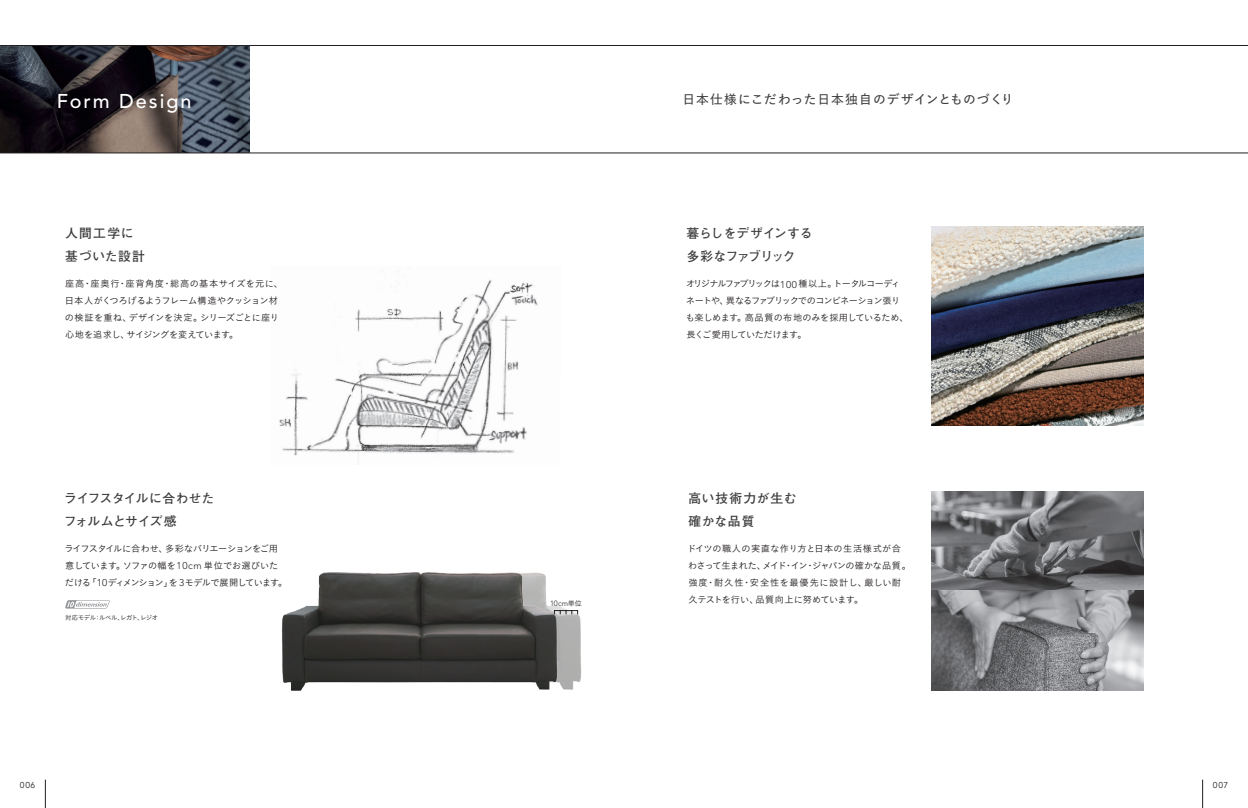
<style>
.page{position:relative;width:1248px;height:808px;background:#fff}
.page>*{position:absolute;margin:0;border:0;box-sizing:border-box;transform-origin:0 0}
.t1{font:500 19.8px "Avenir LT Pro";letter-spacing:.1em;color:#fff}
.t2{font:600 12.8px "Yu Go Pr 6 N";letter-spacing:.07em;color:#3e3e3f}
.t3{font:700 12.8px/22.7px "Futo Go B101 Pr 6 N";letter-spacing:-.035em;color:#3e3e3f}
.t4{font:700 12.8px/22.7px "Futo Go B101 Pr 6 N";letter-spacing:-.01em;color:#3e3e3f}
.t5{font:700 12.8px/22.7px "Futo Go B101 Pr 6 N";letter-spacing:.065em;color:#3e3e3f}
.t6{font:700 12.8px/22.7px "Futo Go B101 Pr 6 N";letter-spacing:.08em;color:#3e3e3f}
.t7{font:9.2px/17px "Koburina Go Std W3";color:#231f20}
.t8{font:9.2px/17px "Koburina Go Std W3";letter-spacing:-.015em;color:#231f20}
.t9{font:9.2px/17px "Koburina Go Std W3";letter-spacing:-.075em;color:#231f20}
.t10{font:9.2px/17px "Koburina Go Std W3";letter-spacing:-.07em;color:#231f20}
.t11{font:8.5px "Avenir LT Pro";letter-spacing:.08em;color:#231f20}
.t12{font:300 7.6px "Avenir LT Std";color:#231f20}
.t13{font:6.4px "Koburina Go Std W3";letter-spacing:-.07em;color:#231f20}
.s1{font-family:"Avenir LT Std";font-weight:300;font-size:9.9px}
.s2{font-family:"Avenir LT Std";font-weight:300;font-size:9.7px}
.s3{font-size:7.4px}
.s4{font-family:"Koburina Go Std W3";font-weight:400;font-size:7.1px}
</style>
<div class="page">
<img style="left:279px;top:271px;width:259px;height:194px">
<img style="left:931px;top:227px;width:212px;height:198px">
<img style="left:931px;top:492px;width:212px;height:198px">
<img style="left:0;top:46px;width:249px;height:107px">
<img style="left:562px;top:607px;width:20px;height:83px">
<svg style="left:562px;top:610px;width:15px;height:4px"></svg>
<img style="left:282px;top:572px;width:280px;height:119px">
<svg style="left:65px;top:600px;width:44px;height:8px"></svg>
<hr style="left:0;top:153px;width:1247px;height:1px;background:#231f20">
<hr style="left:0;top:45px;width:1247px;height:1px;background:#231f20">
<svg style="left:1202px;top:780px;width:1px;height:28px"></svg>
<svg style="left:45px;top:780px;width:1px;height:28px"></svg>
<h1 class="t1" style="left:57px;top:90px;width:136px">Form Design</h1>
<h2 class="t2" style="left:682px;top:87px;width:333px">日本仕様にこだわった日本独自のデザインとものづくり</h2>
<h2 class="t6" style="left:65px;top:221px;width:81px">人間工学に基づいた設計</h2>
<h2 class="t4" style="left:686px;top:221px;width:128px">暮らしをデザインする多彩なファブリック</h2>
<p class="t8" style="left:65px;top:275px;width:220px">座高・座奥行・座背角度・総高の基本サイズを元に、日本人がくつろげるようフレーム構造やクッション材の検証を重ね、デザインを決定。シリーズごとに座り心地を追求し、サイジングを変えています。</p>
<p class="t9" style="left:685px;top:275px;width:224px">オリジナルファブリックは<span class="s1">1 00</span> 種以上。トータルコーディネートや、異なるファブリックでのコンビネーション張りも楽しめます。高品質の布地のみを採用しているため、長くご愛用していただけます。</p>
<h2 class="t3" style="left:64px;top:486px;width:152px">ライフスタイルに合わせたフォルムとサイズ感</h2>
<h2 class="t5" style="left:688px;top:486px;width:110px">高い技術力が生む確かな品質</h2>
<p class="t10" style="left:64px;top:540px;width:224px">ライフスタイルに合わせ、多彩なバリエーションをご用意しています。ソファの幅を<span class="s1">10</span><span class="s2">cm</span> 単位でお選びいただける「<span class="s1">10</span>ディメンション」を <span class="s1">3</span>モデルで展開しています。</p>
<p class="t12" style="left:550px;top:599px;width:33px">10<span class="s3">cm</span><span class="s4">単位</span></p>
<p class="t7" style="left:687px;top:540px;width:225px">ドイツの職人の実直な作り方と日本の生活様式が合わさって生まれた、メイド・イン・ジャパンの確かな品質。強度・耐久性・安全性を最優先に設計し、厳しい耐久テストを行い、品質向上に努めています。</p>
<p class="t13" style="left:65px;top:613px;width:94px">対応モデル：ルベル、レガト、レジオ</p>
<p class="t11" style="left:20px;top:780px;width:17px">006</p>
<p class="t11" style="left:1212px;top:780px;width:17px">007</p>
</div>
